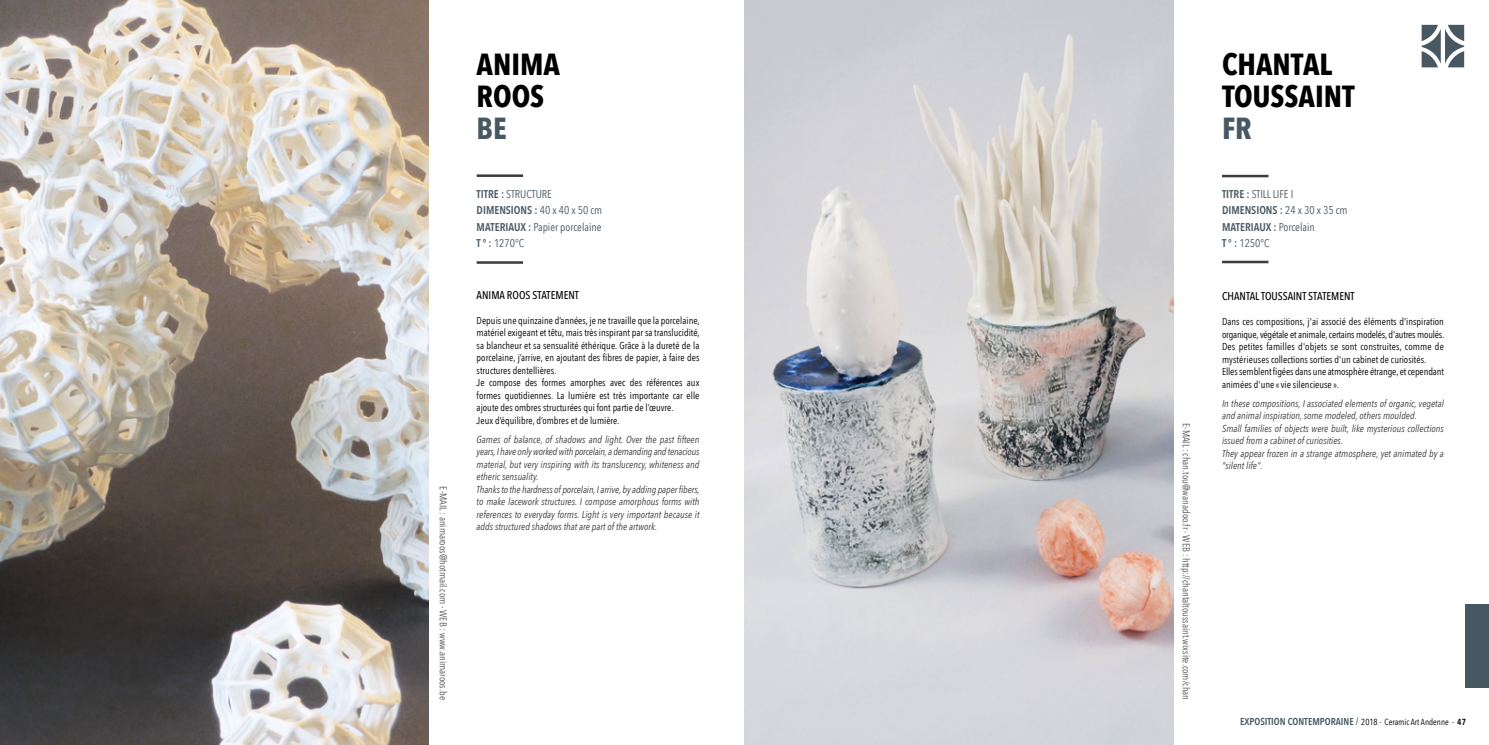
<style>
.page{position:relative;width:1489px;height:745px;background:#fff}
.page>*{position:absolute;margin:0;border:0;box-sizing:border-box;transform-origin:0 0}
.t1{font:700 30.38px/32.1px "Avenir Next Condensed";color:#000}
.t2{font:700 30.38px "Avenir Next Condensed";color:#485862}
.t3{font:11.25px/16.2px "Avenir Next Condensed";color:#485862}
.t4{font:500 11.25px "Avenir Next Condensed";color:#000}
.t5{font:10px/12.5px "Avenir Next Condensed";color:#000}
.t6{font:italic 10px/12.5px "Avenir Next Condensed";color:#3c3c3b}
.t7{font:10px "Avenir Next Condensed";color:#575756}
.t8{font:600 10px "Avenir Next Condensed";color:#485862}
.t9{font:8.75px "Avenir Next Condensed";color:#000}
.s1{font-weight:600}
</style>
<div class="page">
<hr style="left:476px;top:261px;width:47px;height:2px;background:#3c3c3b">
<hr style="left:476px;top:174px;width:47px;height:3px;background:#3c3c3b">
<img style="left:0;top:0;width:429px;height:744px">
<div style="left:1464px;top:604px;width:24px;height:83px;background:#485862"></div>
<svg style="left:1421px;top:25px;width:42px;height:42px"></svg>
<img style="left:744px;top:0;width:429px;height:744px">
<hr style="left:1221px;top:260px;width:47px;height:3px;background:#3c3c3b">
<hr style="left:1221px;top:175px;width:47px;height:2px;background:#3c3c3b">
<p class="t7" style="left:452px;top:486px;width:215px;rotate:90deg">E-MAIL : animaroos@hotmail.com - WEB : www.animaroos.be</p>
<h1 class="t1" style="left:476px;top:48px;width:85px">ANIMA<br>ROOS</h1>
<h1 class="t2" style="left:476px;top:110px;width:32px">BE</h1>
<p class="t3" style="left:476px;top:185px;width:127px"><span class="s1">TITRE :</span> STRUCTURE<br><span class="s1">DIMENSIONS :</span> 40 x 40 x 50 cm<br><span class="s1">MATERIAUX :</span> Papier porcelaine<br><span class="s1">T ° :</span> 1270°C</p>
<p class="t4" style="left:476px;top:288px;width:104px">ANIMA ROOS STATEMENT</p>
<p class="t5" style="left:476px;top:313px;width:224px">Depuis une quinzaine d’années, je ne travaille que la porcelaine, matériel exigeant et têtu, mais très inspirant par sa translucidité, sa blancheur et sa sensualité éthérique. Grâce à la dureté de la porcelaine, j’arrive, en ajoutant des fibres de papier, à faire des structures dentellières.<br>Je compose des formes amorphes avec des références aux formes quotidiennes. La lumière est très importante car elle ajoute des ombres structurées qui font partie de l’œuvre.<br>Jeux d’équilibre, d’ombres et de lumière.</p>
<p class="t6" style="left:476px;top:432px;width:225px">Games of balance, of shadows and light. Over the past fifteen years, I have only worked with porcelain, a demanding and tenacious material, but very inspiring with its translucency, whiteness and etheric sensuality.<br>Thanks to the hardness of porcelain, I arrive, by adding paper fibers, to make lacework structures. I compose amorphous forms with references to everyday forms. Light is very important because it adds structured shadows that are part of the artwork.</p>
<p class="t7" style="left:1194px;top:423px;width:278px;rotate:90deg">E-MAIL : chan.tou@wanadoo.fr - WEB : http://chantaltoussaint.wixsite.com/chan</p>
<h1 class="t1" style="left:1221px;top:48px;width:134px">CHANTAL<br>TOUSSAINT</h1>
<h1 class="t2" style="left:1221px;top:110px;width:31px">FR</h1>
<p class="t3" style="left:1221px;top:185px;width:127px"><span class="s1">TITRE :</span> STILL LIFE I<br><span class="s1">DIMENSIONS :</span> 24 x 30 x 35 cm<br><span class="s1">MATERIAUX :</span> Porcelain<br><span class="s1">T ° :</span> 1250°C</p>
<p class="t4" style="left:1221px;top:289px;width:134px">CHANTAL TOUSSAINT STATEMENT</p>
<p class="t5" style="left:1221px;top:315px;width:224px">Dans ces compositions, j'ai associé des éléments d'inspiration organique, végétale et animale, certains modelés, d'autres moulés.<br>Des petites familles d'objets se sont construites, comme de mystérieuses collections sorties d'un cabinet de curiosités.<br>Elles semblent figées dans une atmosphère étrange, et cependant animées d'une « vie silencieuse ».</p>
<p class="t6" style="left:1221px;top:396px;width:223px">In these compositions, I associated elements of organic, vegetal and animal inspiration, some modeled, others moulded.<br>Small families of objects were built, like mysterious collections issued from a cabinet of curiosities.<br>They appear frozen in a strange atmosphere, yet animated by a "silent life".</p>
<p class="t8" style="left:1239px;top:712px;width:120px">EXPOSITION CONTEMPORAINE /</p>
<p class="t9" style="left:1361px;top:713px;width:106px">2018 - Ceramic Art Andenne - <span class="s1">47</span></p>
</div>
